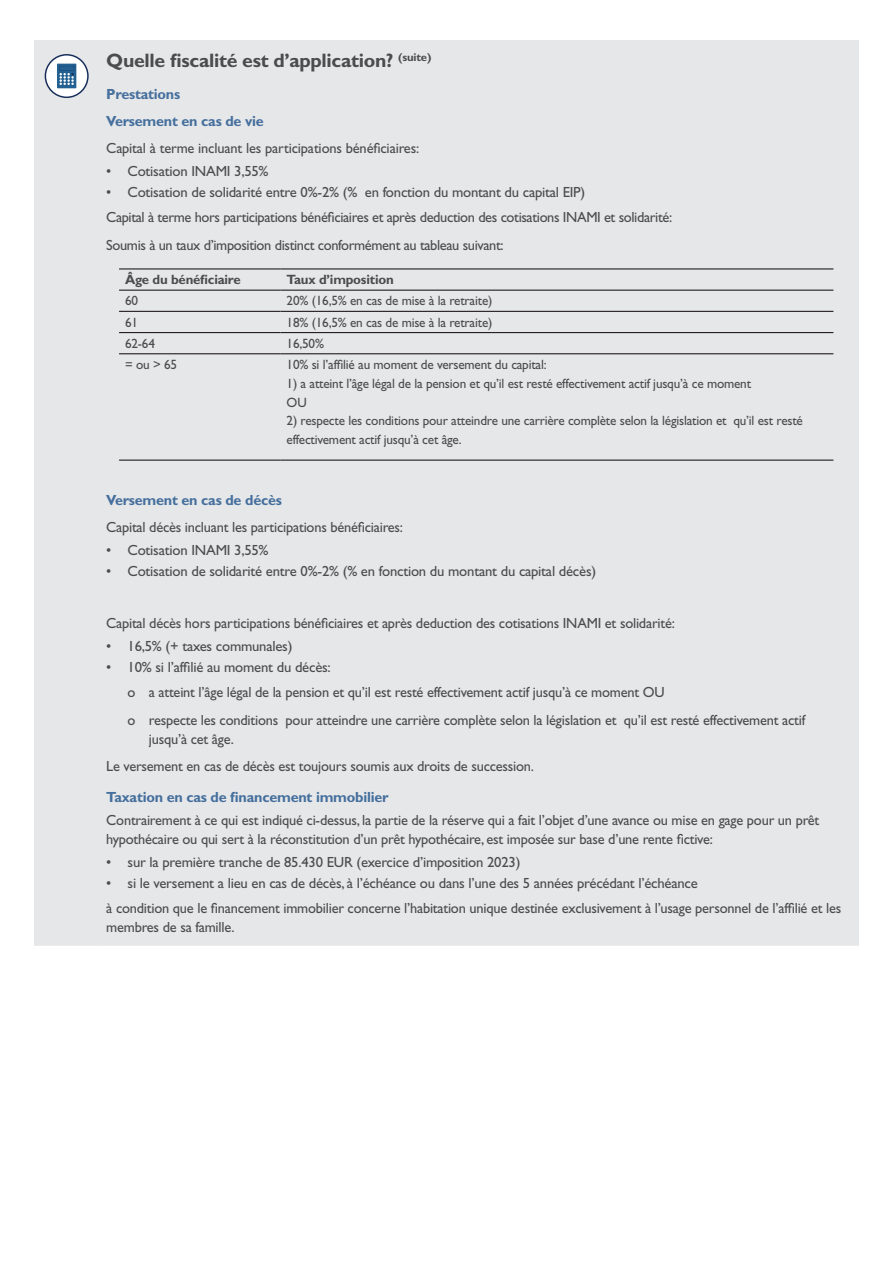
<style>
.page{position:relative;width:893px;height:1263px;background:#fff}
.page>*{position:absolute;margin:0;border:0;box-sizing:border-box;transform-origin:0 0}
.Hoofdtitel{font:700 19.5px "Gill Sans Std";letter-spacing:-.015em;color:#4b4c4d}
.Broodtekst{font:14.7px/18.8px "Gill Sans Std";letter-spacing:-.015em;color:#4b4c4d}
.Broodtekst-2{font:700 14.7px "Gill Sans Std";letter-spacing:-.015em;color:#456f9d}
.Tussentitel{font:700 14.7px "Gill Sans Std";letter-spacing:-.015em;color:#456f9d}
.Broodtekst-3{font:13.5px/18.8px "Gill Sans Std";letter-spacing:-.015em;color:#4b4c4d}
.Broodtekst-4{font:700 13.5px "Gill Sans Std";letter-spacing:-.015em;color:#4b4c4d}
</style>
<div class="page">
<div style="left:34px;top:40px;width:825px;height:906px;background:#e6e7e9"></div>
<svg style="left:45px;top:54px;width:44px;height:44px"></svg>
<hr style="left:119px;top:268px;width:162px;height:1px;background:#231f20">
<hr style="left:281px;top:268px;width:552px;height:1px;background:#231f20">
<hr style="left:119px;top:290px;width:162px;height:1px;background:#231f20">
<hr style="left:281px;top:290px;width:552px;height:1px;background:#231f20">
<hr style="left:119px;top:311px;width:162px;height:1px;background:#231f20">
<hr style="left:281px;top:311px;width:552px;height:1px;background:#231f20">
<hr style="left:119px;top:332px;width:162px;height:1px;background:#231f20">
<hr style="left:281px;top:332px;width:552px;height:1px;background:#231f20">
<hr style="left:119px;top:353px;width:162px;height:1px;background:#231f20">
<hr style="left:281px;top:353px;width:552px;height:1px;background:#231f20">
<hr style="left:119px;top:460px;width:162px;height:1px;background:#231f20">
<hr style="left:281px;top:460px;width:552px;height:1px;background:#231f20">
<p class="Hoofdtitel" style="left:106px;top:49px;width:327px">Quelle fiscalité est d’application? <sup>(suite)</sup></p>
<p class="Broodtekst-2" style="left:106px;top:85px;width:75px">Prestations</p>
<p class="Broodtekst-2" style="left:106px;top:112px;width:159px">Versement en cas de vie</p>
<p class="Broodtekst" style="left:106px;top:139px;width:314px">Capital à terme incluant les participations bénéficiaires:</p>
<p class="Broodtekst" style="left:106px;top:162px;width:164px">• Cotisation INAMI 3,55%</p>
<p class="Broodtekst" style="left:106px;top:183px;width:480px">• Cotisation de solidarité entre 0%-2% (% en fonction du montant du capital EIP)</p>
<p class="Broodtekst" style="left:106px;top:208px;width:567px">Capital à terme hors participations bénéficiaires et après deduction des cotisations INAMI et solidarité:</p>
<p class="Broodtekst" style="left:106px;top:235px;width:399px">Soumis à un taux d’imposition distinct conformément au tableau suivant:</p>
<p class="Broodtekst-4" style="left:125px;top:272px;width:117px">Âge du bénéficiaire</p>
<p class="Broodtekst-4" style="left:287px;top:272px;width:109px">Taux d’imposition</p>
<p class="Broodtekst-3" style="left:125px;top:291px;width:15px">60</p>
<p class="Broodtekst-3" style="left:287px;top:291px;width:207px">20% (16,5% en cas de mise à la retraite)</p>
<p class="Broodtekst-3" style="left:125px;top:313px;width:15px">61</p>
<p class="Broodtekst-3" style="left:287px;top:313px;width:207px">18% (16,5% en cas de mise à la retraite)</p>
<p class="Broodtekst-3" style="left:125px;top:334px;width:31px">62-64</p>
<p class="Broodtekst-3" style="left:287px;top:334px;width:39px">16,50%</p>
<p class="Broodtekst-3" style="left:125px;top:355px;width:54px">= ou &gt; 65</p>
<p class="Broodtekst-3" style="left:287px;top:355px;width:261px">10% si l’affilié au moment de versement du capital:</p>
<p class="Broodtekst-3" style="left:287px;top:374px;width:466px">1) a atteint l’âge légal de la pension et qu’il est resté effectivement actif jusqu’à ce moment<br>OU</p>
<p class="Broodtekst-3" style="left:287px;top:411px;width:518px">2) respecte les conditions pour atteindre une carrière complète selon la législation et qu’il est resté effectivement actif jusqu’à cet âge.</p>
<p class="Broodtekst-2" style="left:106px;top:491px;width:177px">Versement en cas de décès</p>
<p class="Broodtekst" style="left:106px;top:518px;width:298px">Capital décès incluant les participations bénéficiaires:</p>
<p class="Broodtekst" style="left:106px;top:541px;width:164px">• Cotisation INAMI 3,55%</p>
<p class="Broodtekst" style="left:106px;top:562px;width:491px">• Cotisation de solidarité entre 0%-2% (% en fonction du montant du capital décès)</p>
<p class="Broodtekst" style="left:106px;top:614px;width:570px">Capital décès hors participations bénéficiaires et après deduction des cotisations INAMI et solidarité:</p>
<p class="Broodtekst" style="left:106px;top:637px;width:188px">• 16,5% (+ taxes communales)</p>
<p class="Broodtekst" style="left:106px;top:658px;width:226px">• 10% si l’affilié au moment du décès:</p>
<p class="Broodtekst" style="left:128px;top:683px;width:539px">o a atteint l’âge légal de la pension et qu’il est resté effectivement actif jusqu’à ce moment OU</p>
<p class="Broodtekst" style="left:149px;top:710px;width:658px;text-indent:-21px">o respecte les conditions pour atteindre une carrière complète selon la législation et qu’il est resté effectivement actif jusqu’à cet âge.</p>
<p class="Broodtekst" style="left:106px;top:756px;width:429px">Le versement en cas de décès est toujours soumis aux droits de succession.</p>
<p class="Tussentitel" style="left:106px;top:789px;width:284px">Taxation en cas de financement immobilier</p>
<p class="Broodtekst" style="left:106px;top:811px;width:715px">Contrairement à ce qui est indiqué ci-dessus, la partie de la réserve qui a fait l’objet d’une avance ou mise en gage pour un prêt hypothécaire ou qui sert à la réconstitution d’un prêt hypothécaire, est imposée sur base d’une rente fictive:</p>
<p class="Broodtekst" style="left:106px;top:853px;width:416px">• sur la première tranche de 85.430 EUR (exercice d’imposition 2023)</p>
<p class="Broodtekst" style="left:106px;top:874px;width:593px">• si le versement a lieu en cas de décès, à l’échéance ou dans l’une des 5 années précédant l’échéance</p>
<p class="Broodtekst" style="left:106px;top:899px;width:736px">à condition que le financement immobilier concerne l’habitation unique destinée exclusivement à l’usage personnel de l’affilié et les membres de sa famille.</p>
</div>
